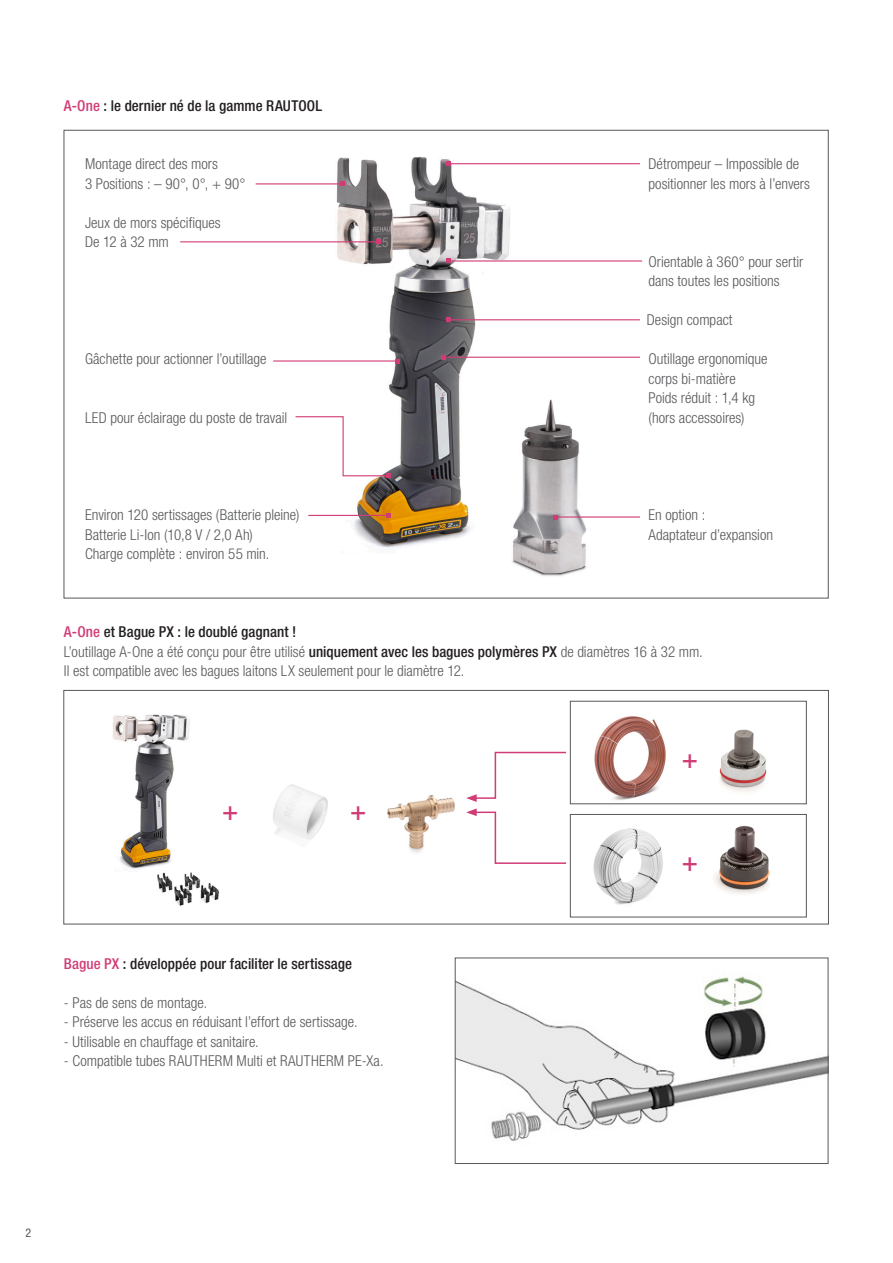
<style>
.page{position:relative;width:893px;height:1263px;background:#fff}
.page>*{position:absolute;margin:0;border:0;box-sizing:border-box;transform-origin:0 0}
.t1{font:500 condensed 27px "Helvetica Neue LT Std";color:#d13c76}
.Bodytext{font:300 condensed 15px/19.5px "Helvetica Neue LT Std";color:#57585a}
.Bodytext_headline{font:500 condensed 15px "Helvetica Neue LT Pro";letter-spacing:.005em;color:#231f20}
.t2{font:condensed 12px "Helvetica Neue LT Std";color:#57585a}
.s1{color:#d13c76}
.s2{font-family:"Helvetica Neue LT Pro";font-weight:500;color:#231f20}
</style>
<div class="page">
<img style="left:237px;top:157px;width:406px;height:419px">
<img style="left:113px;top:714px;width:77px;height:155px">
<div style="left:64px;top:690px;width:765px;height:234px;border:1px solid #57585a"></div>
<img style="left:157px;top:872px;width:62px;height:34px">
<img style="left:273px;top:784px;width:55px;height:56px">
<img style="left:387px;top:795px;width:68px;height:58px">
<img style="left:581px;top:716px;width:97px;height:89px">
<img style="left:593px;top:828px;width:70px;height:77px">
<img style="left:719px;top:729px;width:48px;height:62px">
<img style="left:714px;top:825px;width:56px;height:69px">
<div style="left:570px;top:701px;width:236px;height:103px;border:1px solid #57585a"></div>
<div style="left:570px;top:814px;width:236px;height:103px;border:1px solid #57585a"></div>
<svg style="left:466px;top:751px;width:101px;height:51px"></svg>
<svg style="left:466px;top:808px;width:101px;height:56px"></svg>
<img style="left:457px;top:976px;width:369px;height:165px">
<div style="left:455px;top:958px;width:373px;height:206px;border:1px solid #57585a"></div>
<hr style="left:256px;top:183px;width:86px;height:1px;background:#d13c76">
<svg style="left:340px;top:182px;width:4px;height:4px"></svg>
<hr style="left:180px;top:241px;width:198px;height:1px;background:#d13c76">
<svg style="left:376px;top:240px;width:5px;height:4px"></svg>
<hr style="left:449px;top:163px;width:191px;height:1px;background:#d13c76">
<svg style="left:446px;top:161px;width:5px;height:5px"></svg>
<hr style="left:448px;top:260px;width:194px;height:2px;background:#d13c76">
<svg style="left:446px;top:259px;width:5px;height:4px"></svg>
<hr style="left:448px;top:319px;width:192px;height:1px;background:#d13c76">
<svg style="left:446px;top:318px;width:5px;height:4px"></svg>
<hr style="left:444px;top:357px;width:196px;height:1px;background:#d13c76">
<svg style="left:442px;top:355px;width:4px;height:4px"></svg>
<hr style="left:555px;top:516px;width:85px;height:2px;background:#d13c76">
<svg style="left:553px;top:515px;width:4px;height:4px"></svg>
<hr style="left:273px;top:360px;width:124px;height:2px;background:#d13c76">
<svg style="left:395px;top:359px;width:5px;height:4px"></svg>
<svg style="left:294px;top:416px;width:97px;height:62px"></svg>
<hr style="left:308px;top:515px;width:80px;height:1px;background:#d13c76">
<svg style="left:386px;top:513px;width:5px;height:5px"></svg>
<p class="Bodytext_headline" style="left:64px;top:96px;width:260px"><span class="s1">A-One</span> : le dernier né de la gamme RAUTOOL</p>
<p class="Bodytext" style="left:85px;top:154px;width:135px">Montage direct des mors</p>
<p class="Bodytext" style="left:85px;top:173px;width:162px">3 Positions : – 90°, 0°, + 90°</p>
<p class="Bodytext" style="left:85px;top:212px;width:137px">Jeux de mors spécifiques</p>
<p class="Bodytext" style="left:85px;top:232px;width:85px">De 12 à 32 mm</p>
<p class="Bodytext" style="left:85px;top:349px;width:183px">Gâchette pour actionner l’outillage</p>
<p class="Bodytext" style="left:85px;top:407px;width:204px">LED pour éclairage du poste de travail</p>
<p class="Bodytext" style="left:85px;top:505px;width:216px">Environ 120 sertissages (Batterie pleine)</p>
<p class="Bodytext" style="left:85px;top:524px;width:169px">Batterie Li-Ion (10,8 V / 2,0 Ah)</p>
<p class="Bodytext" style="left:85px;top:544px;width:186px">Charge complète : environ 55 min.</p>
<p class="Bodytext" style="left:648px;top:154px;width:163px">Détrompeur – Impossible de positionner les mors à l’envers</p>
<p class="Bodytext" style="left:648px;top:251px;width:156px">Orientable à 360° pour sertir dans toutes les positions</p>
<p class="Bodytext" style="left:647px;top:310px;width:87px">Design compact</p>
<p class="Bodytext" style="left:648px;top:349px;width:121px">Outillage ergonomique corps bi-matière</p>
<p class="Bodytext" style="left:648px;top:388px;width:108px">Poids réduit : 1,4 kg (hors accessoires)</p>
<p class="Bodytext" style="left:648px;top:505px;width:58px">En option :</p>
<p class="Bodytext" style="left:648px;top:524px;width:126px">Adaptateur d’expansion</p>
<p class="Bodytext_headline" style="left:64px;top:623px;width:234px"><span class="s1">A-One</span> et Bague PX : le doublé gagnant !</p>
<p class="Bodytext" style="left:64px;top:641px;width:640px">L’outillage A-One a été conçu pour être utilisé <span class="s2">uniquement avec les bagues polymères PX</span> de diamètres 16 à 32 mm.</p>
<p class="Bodytext" style="left:64px;top:661px;width:402px">Il est compatible avec les bagues laitons LX seulement pour le diamètre 12.</p>
<p class="t1" style="left:222px;top:794px;width:18px">+</p>
<p class="t1" style="left:350px;top:794px;width:18px">+</p>
<p class="Bodytext_headline" style="left:64px;top:954px;width:290px"><span class="s1">Bague PX</span> : développée pour faciliter le sertissage</p>
<p class="Bodytext" style="left:64px;top:992px;width:145px">- Pas de sens de montage.</p>
<p class="Bodytext" style="left:64px;top:1012px;width:295px">- Préserve les accus en réduisant l’effort de sertissage.</p>
<p class="Bodytext" style="left:64px;top:1031px;width:196px">- Utilisable en chauffage et sanitaire.</p>
<p class="Bodytext" style="left:64px;top:1051px;width:321px">- Compatible tubes RAUTHERM Multi et RAUTHERM PE-Xa.</p>
<p class="t1" style="left:682px;top:742px;width:18px">+</p>
<p class="t1" style="left:682px;top:845px;width:18px">+</p>
<p class="t2" style="left:26px;top:1226px;width:7px">2</p>
</div>
